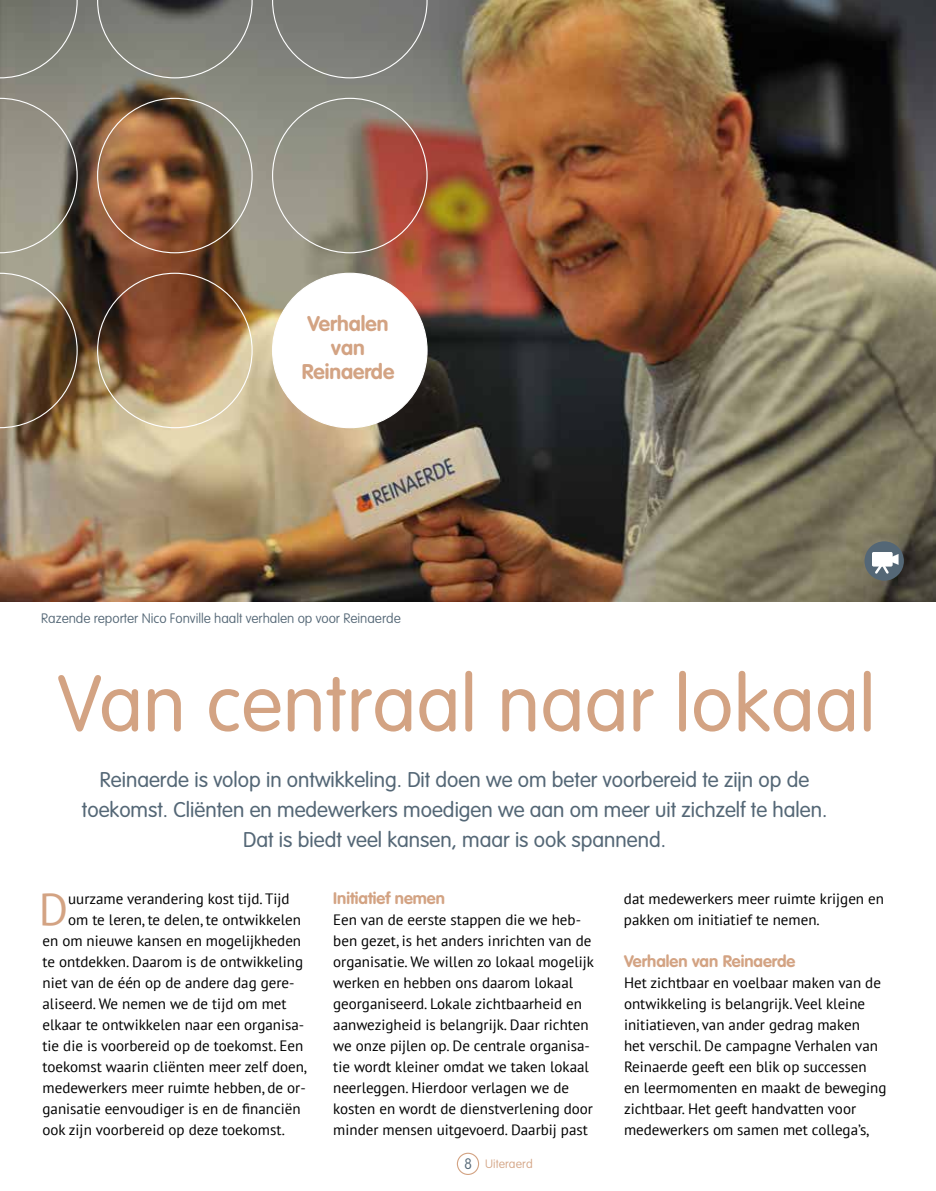
<style>
.page{position:relative;width:936px;height:1191px;background:#fff}
.page>*{position:absolute;margin:0;border:0;box-sizing:border-box;transform-origin:0 0}
.t1{font:300 78px "VAG Rounded Std";letter-spacing:.01em;color:#d3a383}
.t2{font:45px "PT Sans";color:#d3a383}
.t3{font:300 21px/30px "VAG Rounded Std";color:#546776;text-align:center}
.t4{font:700 21px/24px "VAG Rounded Std";color:#d3a383;text-align:center}
.t5{font:700 16.5px "VAG Rounded Std";color:#d3a383}
.t6{font:15px/21px "PT Sans";color:#000}
.t7{font:100 13.5px "VAG Rounded Std";color:#546776}
.t8{font:100 12px "VAG Rounded Std";letter-spacing:.01em;color:#d3a383}
.s1{font-size:15px;color:#546776}
</style>
<div class="page">
<div style="left:457px;top:1152px;width:22px;height:23px;border:1px solid #d3a383;border-radius:50%"></div>
<img style="left:0;top:0;width:935px;height:601px">
<svg style="left:0;top:0;width:78px;height:78px;background:#7d7f75"></svg>
<svg style="left:0;top:98px;width:78px;height:155px;background:#918d80"></svg>
<svg style="left:0;top:273px;width:78px;height:155px;background:#877154"></svg>
<svg style="left:97px;top:0;width:156px;height:78px;background:#7c7d75"></svg>
<div style="left:272px;top:0;width:155px;height:78px;background:#7b7c77"></div>
<div style="left:272px;top:273px;width:155px;height:155px;background:#fff;border-radius:50%"></div>
<div style="left:864px;top:541px;width:39px;height:40px;background:#546776;border-radius:50%"></div>
<div style="left:872px;top:552px;width:20px;height:14px;border:1px solid #fff"></div>
<svg style="left:872px;top:554px;width:26px;height:19px"></svg>
<h3 class="t4" style="left:302px;top:312px;width:94px">Verhalen van<br>Reinaerde</h3>
<p class="t7" style="left:41px;top:611px;width:361px">Razende reporter Nico Fonville haalt verhalen op voor Reinaerde</p>
<h1 class="t1" style="left:58px;top:659px;width:818px">Van centraal naar lokaal</h1>
<h3 class="t3" style="left:82px;top:765px;width:746px">Reinaerde is volop in ontwikkeling. Dit doen we om beter voorbereid te zijn op de toekomst. Cliënten en medewerkers moedigen we aan om meer uit zichzelf te halen.<br>Dat is biedt veel kansen, maar is ook spannend.</h3>
<p class="t5" style="left:333px;top:888px;width:113px">Initiatief nemen</p>
<p class="t6" style="left:333px;top:908px;width:262px">Een van de eerste stappen die we heb&shy;ben gezet, is het anders inrichten van de organisatie. We willen zo lokaal mogelijk werken en hebben ons daarom lokaal georganiseerd. Lokale zichtbaarheid en aanwezigheid is belangrijk. Daar richten we onze pijlen op. De centrale organisa&shy;tie wordt kleiner omdat we taken lokaal neerleggen. Hierdoor verlagen we de kosten en wordt de dienstverlening door minder mensen uitgevoerd. Daarbij past</p>
<h2 class="t2" style="left:39px;top:880px;width:31px">D</h2>
<p class="t6" style="left:68px;top:887px;width:223px">uurzame verandering kost tijd. Tijd</p>
<p class="t6" style="left:624px;top:887px;width:261px">dat medewerkers meer ruimte krijgen en pakken om initiatief te nemen.</p>
<p class="t5" style="left:624px;top:951px;width:173px">Verhalen van Reinaerde</p>
<p class="t6" style="left:624px;top:971px;width:264px">Het zichtbaar en voelbaar maken van de ontwikkeling is belangrijk. Veel kleine initiatieven, van ander gedrag maken<br>het verschil. De campagne Verhalen van Reinaerde geeft een blik op successen<br>en leermomenten en maakt de beweging zichtbaar. Het geeft handvatten voor medewerkers om samen met collega’s,</p>
<p class="t6" style="left:68px;top:908px;width:234px">om te leren, te delen, te ontwikkelen</p>
<p class="t6" style="left:43px;top:929px;width:260px">en om nieuwe kansen en mogelijkheden</p>
<p class="t6" style="left:43px;top:950px;width:262px">te ontdekken. Daarom is de ontwikkeling</p>
<p class="t6" style="left:43px;top:971px;width:253px">niet van de één op de andere dag gere-</p>
<p class="t6" style="left:43px;top:992px;width:245px">aliseerd. We nemen we de tijd om met</p>
<p class="t6" style="left:43px;top:1013px;width:263px">elkaar te ontwikkelen naar een organisa-</p>
<p class="t6" style="left:43px;top:1034px;width:262px">tie die is voorbereid op de toekomst. Een</p>
<p class="t6" style="left:43px;top:1055px;width:266px">toekomst waarin cliënten meer zelf doen,</p>
<p class="t6" style="left:43px;top:1076px;width:265px">medewerkers meer ruimte hebben, de or-</p>
<p class="t6" style="left:43px;top:1097px;width:259px">ganisatie eenvoudiger is en de financiën</p>
<p class="t6" style="left:43px;top:1118px;width:244px">ook zijn voorbereid op deze toekomst.</p>
<p class="t8" style="left:464px;top:1157px;width:70px"><span class="s1">8</span> Uiteraerd</p>
</div>
